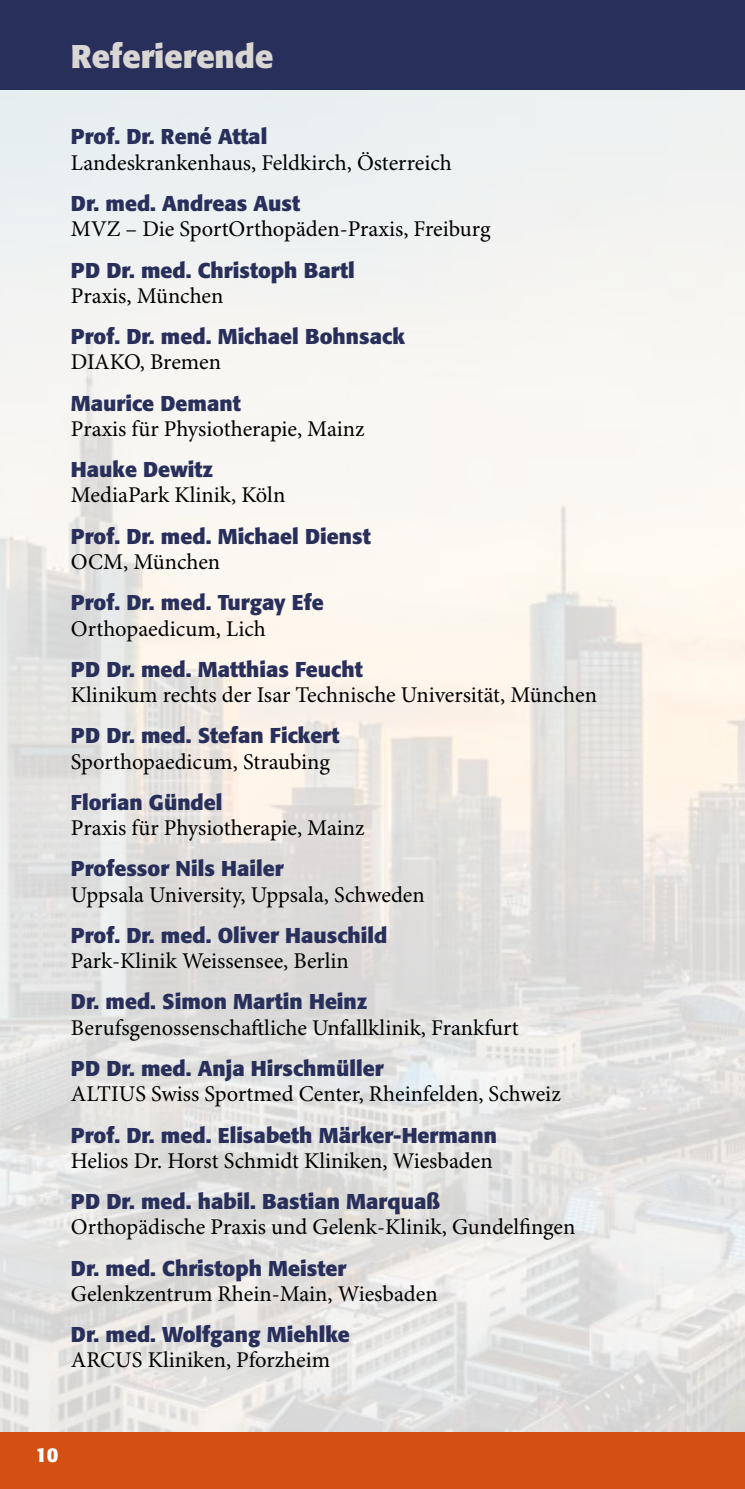
<style>
.page{position:relative;width:745px;height:1489px;background:#fff}
.page>*{position:absolute;margin:0;border:0;box-sizing:border-box;transform-origin:0 0}
.t1{font:700 32.5px "Formata";color:#dad6d4}
.t2{font:22.5px "Minion Pro";color:#000}
.t3{font:700 21.25px "Formata";color:#292f5b}
.t4{font:700 20px "Formata";color:#fff}
</style>
<div class="page">
<img style="left:0;top:89px;width:744px;height:1342px">
<div style="left:0;top:0;width:744px;height:89px;background:#292f5b"></div>
<div style="left:0;top:1431px;width:744px;height:57px;background:#d34f12"></div>
<h1 class="t1" style="left:71px;top:36px;width:204px">Referierende</h1>
<p class="t3" style="left:71px;top:124px;width:198px">Prof. Dr. René Attal</p>
<p class="t2" style="left:71px;top:149px;width:382px">Landeskrankenhaus, Feldkirch, Österreich</p>
<p class="t3" style="left:71px;top:190px;width:230px">Dr. med. Andreas Aust</p>
<p class="t2" style="left:71px;top:216px;width:421px">MVZ – Die SportOrthopäden-Praxis, Freiburg</p>
<p class="t3" style="left:71px;top:257px;width:285px">PD Dr. med. Christoph Bartl</p>
<p class="t2" style="left:71px;top:282px;width:154px">Praxis, München</p>
<p class="t3" style="left:71px;top:323px;width:335px">Prof. Dr. med. Michael Bohnsack</p>
<p class="t2" style="left:71px;top:349px;width:152px">DIAKO, Bremen</p>
<p class="t3" style="left:71px;top:390px;width:171px">Maurice Demant</p>
<p class="t2" style="left:71px;top:415px;width:295px">Praxis für Physiotherapie, Mainz</p>
<p class="t3" style="left:71px;top:456px;width:144px">Hauke Dewitz</p>
<p class="t2" style="left:71px;top:482px;width:216px">MediaPark Klinik, Köln</p>
<p class="t3" style="left:71px;top:523px;width:301px">Prof. Dr. med. Michael Dienst</p>
<p class="t2" style="left:71px;top:548px;width:151px">OCM, München</p>
<p class="t3" style="left:71px;top:589px;width:254px">Prof. Dr. med. Turgay Efe</p>
<p class="t2" style="left:71px;top:615px;width:196px">Orthopaedicum, Lich</p>
<p class="t3" style="left:71px;top:656px;width:293px">PD Dr. med. Matthias Feucht</p>
<p class="t2" style="left:71px;top:681px;width:527px">Klinikum rechts der Isar Technische Universität, München</p>
<p class="t3" style="left:71px;top:722px;width:270px">PD Dr. med. Stefan Fickert</p>
<p class="t2" style="left:71px;top:748px;width:260px">Sporthopaedicum, Straubing</p>
<p class="t3" style="left:71px;top:789px;width:153px">Florian Gündel</p>
<p class="t2" style="left:71px;top:814px;width:295px">Praxis für Physiotherapie, Mainz</p>
<p class="t3" style="left:71px;top:855px;width:214px">Professor Nils Hailer</p>
<p class="t2" style="left:71px;top:881px;width:355px">Uppsala University, Uppsala, Schweden</p>
<p class="t3" style="left:71px;top:922px;width:318px">Prof. Dr. med. Oliver Hauschild</p>
<p class="t2" style="left:71px;top:947px;width:279px">Park-Klinik Weissensee, Berlin</p>
<p class="t3" style="left:71px;top:988px;width:298px">Dr. med. Simon Martin Heinz</p>
<p class="t2" style="left:71px;top:1014px;width:449px">Berufsgenossenschaftliche Unfallklinik, Frankfurt</p>
<p class="t3" style="left:71px;top:1055px;width:314px">PD Dr. med. Anja Hirschmüller</p>
<p class="t2" style="left:71px;top:1080px;width:491px">ALTIUS Swiss Sportmed Center, Rheinfelden, Schweiz</p>
<p class="t3" style="left:71px;top:1121px;width:427px">Prof. Dr. med. Elisabeth Märker-Hermann</p>
<p class="t2" style="left:71px;top:1147px;width:423px">Helios Dr. Horst Schmidt Kliniken, Wiesbaden</p>
<p class="t3" style="left:71px;top:1188px;width:370px">PD Dr. med. habil. Bastian Marquaß</p>
<p class="t2" style="left:71px;top:1213px;width:505px">Orthopädische Praxis und Gelenk-Klinik, Gundelfingen</p>
<p class="t3" style="left:71px;top:1254px;width:276px">Dr. med. Christoph Meister</p>
<p class="t2" style="left:71px;top:1280px;width:368px">Gelenkzentrum Rhein-Main, Wiesbaden</p>
<p class="t3" style="left:71px;top:1321px;width:280px">Dr. med. Wolfgang Miehlke</p>
<p class="t2" style="left:71px;top:1346px;width:260px">ARCUS Kliniken, Pforzheim</p>
<p class="t4" style="left:35px;top:1442px;width:24px">10</p>
</div>
